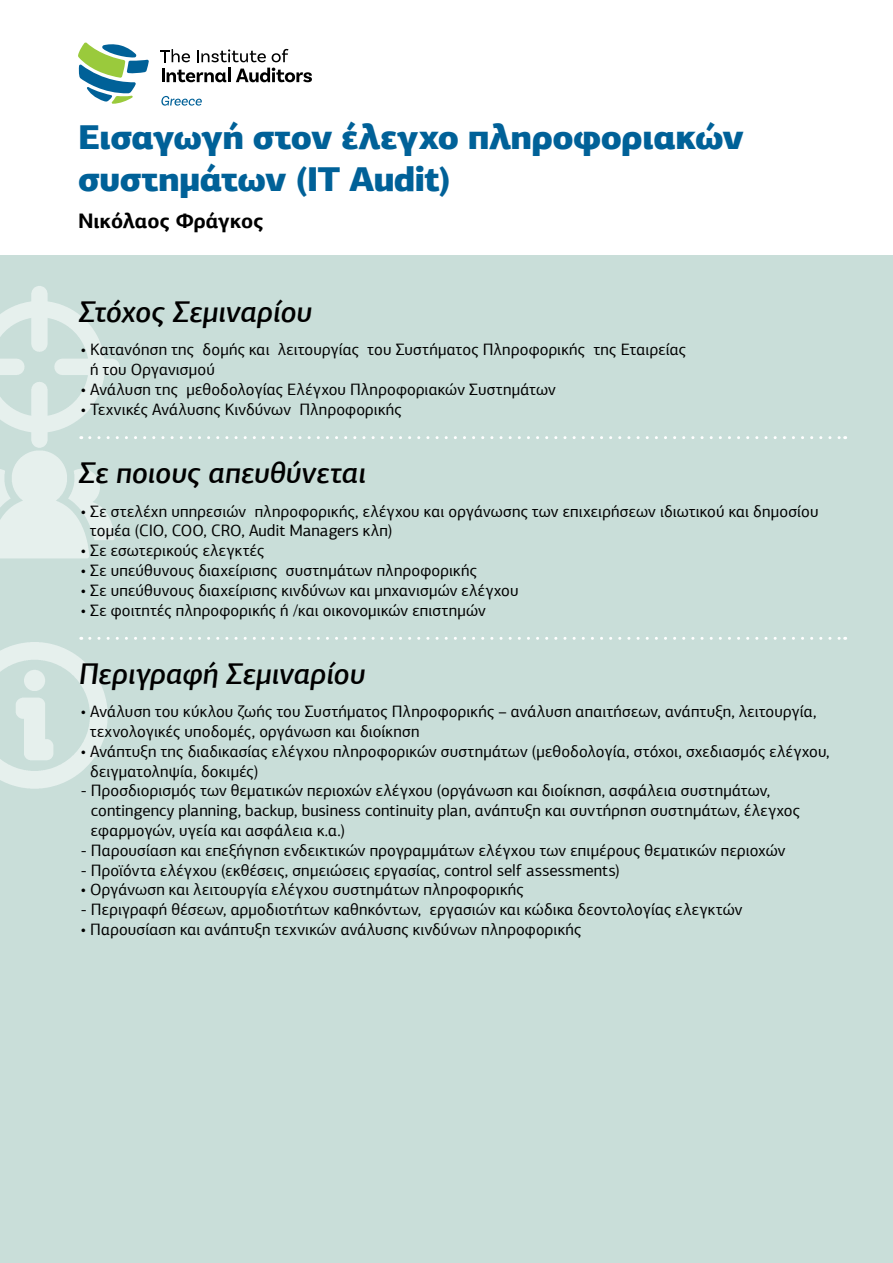
<style>
.page{position:relative;width:893px;height:1263px;background:#fff}
.page>*{position:absolute;margin:0;border:0;box-sizing:border-box;transform-origin:0 0}
.t1{font:900 34.5px/41.4px "PF Agora Sans Pro";letter-spacing:-.015em;color:#006198}
.t2{font:italic 500 30px "PF Agora Sans Pro";color:#000}
.t3{font:700 21px "PF Agora Sans Pro";color:#000}
.t4{font:16.5px/19.8px "PF Agora Sans Pro";letter-spacing:.01em;color:#000}
</style>
<div class="page">
<div style="left:0;top:255px;width:893px;height:1008px;background:#c9ded9"></div>
<img style="left:0;top:286px;width:120px;height:143px">
<img style="left:0;top:429px;width:115px;height:130px">
<img style="left:0;top:642px;width:108px;height:147px">
<svg style="left:78px;top:43px;width:71px;height:61px"></svg>
<svg style="left:197px;top:49px;width:69px;height:13px"></svg>
<svg style="left:160px;top:49px;width:30px;height:13px"></svg>
<svg style="left:272px;top:49px;width:16px;height:13px"></svg>
<svg style="left:162px;top:69px;width:64px;height:13px"></svg>
<hr style="left:228px;top:68px;width:3px;height:14px;background:#000">
<svg style="left:236px;top:68px;width:76px;height:14px"></svg>
<svg style="left:161px;top:96px;width:41px;height:10px"></svg>
<svg style="left:90px;top:436px;width:756px;height:3px"></svg>
<svg style="left:90px;top:637px;width:756px;height:3px"></svg>
<h1 class="t1" style="left:78px;top:117px;width:667px">Εισαγωγή στον έλεγχο πληροφοριακών συστημάτων (IT Audit)</h1>
<p class="t3" style="left:78px;top:208px;width:187px">Νικόλαος Φράγκος</p>
<h2 class="t2" style="left:79px;top:293px;width:235px">Στόχος Σεμιναρίου</h2>
<p class="t4" style="left:90px;top:340px;width:597px;text-indent:-9px">• Κατανόηση της δομής και λειτουργίας του Συστήματος Πληροφορικής της Εταιρείας ή του Οργανισμού</p>
<p class="t4" style="left:81px;top:380px;width:477px">• Ανάλυση της μεθοδολογίας Ελέγχου Πληροφοριακών Συστημάτων</p>
<p class="t4" style="left:81px;top:399px;width:323px">• Τεχνικές Ανάλυσης Κινδύνων Πληροφορικής</p>
<h2 class="t2" style="left:79px;top:454px;width:289px">Σε ποιους απευθύνεται</h2>
<p class="t4" style="left:90px;top:501px;width:730px;text-indent:-9px">• Σε στελέχη υπηρεσιών πληροφορικής, ελέγχου και οργάνωσης των επιχειρήσεων ιδιωτικού και δημοσίου τομέα (CIO, COO, CRO, Audit Managers κλπ)</p>
<p class="t4" style="left:81px;top:541px;width:185px">• Σε εσωτερικούς ελεγκτές</p>
<p class="t4" style="left:81px;top:560px;width:398px">• Σε υπεύθυνους διαχείρισης συστημάτων πληροφορικής</p>
<p class="t4" style="left:81px;top:580px;width:439px">• Σε υπεύθυνους διαχείρισης κινδύνων και μηχανισμών ελέγχου</p>
<p class="t4" style="left:81px;top:600px;width:407px">• Σε φοιτητές πληροφορικής ή /και οικονομικών επιστημών</p>
<h2 class="t2" style="left:79px;top:655px;width:288px">Περιγραφή Σεμιναρίου</h2>
<p class="t4" style="left:90px;top:702px;width:728px;text-indent:-9px">• Ανάλυση του κύκλου ζωής του Συστήματος Πληροφορικής – ανάλυση απαιτήσεων, ανάπτυξη, λειτουργία, τεχνολογικές υποδομές, οργάνωση και διοίκηση</p>
<p class="t4" style="left:90px;top:741px;width:741px;text-indent:-9px">• Ανάπτυξη της διαδικασίας ελέγχου πληροφορικών συστημάτων (μεθοδολογία, στόχοι, σχεδιασμός ελέγχου, δειγματοληψία, δοκιμές)</p>
<p class="t4" style="left:91px;top:781px;width:711px;text-indent:-10px">- Προσδιορισμός των θεματικών περιοχών ελέγχου (οργάνωση και διοίκηση, ασφάλεια συστημάτων, contingency planning, backup, business continuity plan, ανάπτυξη και συντήρηση συστημάτων, έλεγχος εφαρμογών, υγεία και ασφάλεια κ.α.)</p>
<p class="t4" style="left:81px;top:840px;width:706px">- Παρουσίαση και επεξήγηση ενδεικτικών προγραμμάτων ελέγχου των επιμέρους θεματικών περιοχών</p>
<p class="t4" style="left:81px;top:860px;width:541px">- Προϊόντα ελέγχου (εκθέσεις, σημειώσεις εργασίας, control self assessments)</p>
<p class="t4" style="left:81px;top:880px;width:445px">• Οργάνωση και λειτουργία ελέγχου συστημάτων πληροφορικής</p>
<p class="t4" style="left:81px;top:900px;width:663px">- Περιγραφή θέσεων, αρμοδιοτήτων καθηκόντων, εργασιών και κώδικα δεοντολογίας ελεγκτών</p>
<p class="t4" style="left:81px;top:919px;width:502px">• Παρουσίαση και ανάπτυξη τεχνικών ανάλυσης κινδύνων πληροφορικής</p>
</div>
